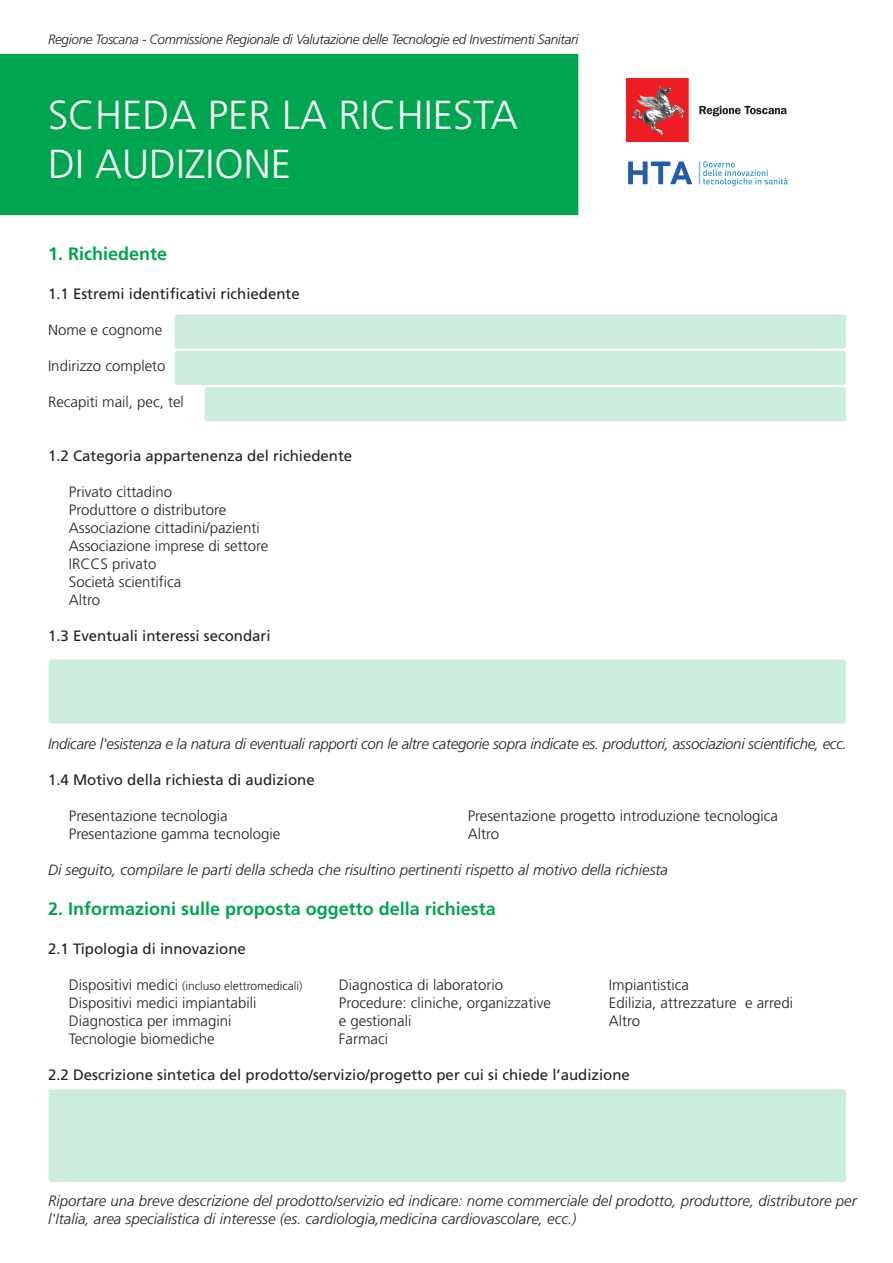
<style>
.page{position:relative;width:893px;height:1263px;background:#fff}
.page>*{position:absolute;margin:0;border:0;box-sizing:border-box;transform-origin:0 0}
.t1{font:300 40.5px/48.6px "Frutiger";color:#fff}
.t2{font:700 18px "Frutiger";color:#00a54f}
.t3{font:300 15px/18px "Frutiger";color:#231f20}
.t4{font:italic 300 15px/18px "Frutiger";color:#231f20}
.t5{font:15px "Frutiger";color:#231f20}
.t6{font:italic 300 15px "Frutiger";letter-spacing:-.02em;color:#231f20}
.t7{font:italic 300 13.5px "Frutiger";letter-spacing:-.025em;color:#231f20}
.t8{font:300 12px "Frutiger";color:#231f20}
.s1{font-size:15px}
</style>
<div class="page">
<div style="left:0;top:54px;width:578px;height:161px;background:#00a54f"></div>
<div style="left:175px;top:314px;width:671px;height:35px;background:#cdeddc;border-radius:3px"></div>
<div style="left:49px;top:659px;width:797px;height:65px;background:#cdeddc;border-radius:3px"></div>
<div style="left:175px;top:351px;width:671px;height:34px;background:#cdeddc;border-radius:3px"></div>
<div style="left:205px;top:387px;width:641px;height:34px;background:#cdeddc;border-radius:3px"></div>
<div style="left:49px;top:1089px;width:797px;height:93px;background:#cdeddc;border-radius:3px"></div>
<img style="left:627px;top:79px;width:160px;height:62px">
<svg style="left:628px;top:162px;width:64px;height:22px"></svg>
<svg style="left:699px;top:161px;width:88px;height:25px"></svg>
<p class="t7" style="left:48px;top:32px;width:532px">Regione Toscana - Commissione Regionale di Valutazione delle Tecnologie ed Investimenti Sanitari</p>
<h1 class="t1" style="left:48px;top:91px;width:471px">SCHEDA PER LA RICHIESTA<br>DI AUDIZIONE</h1>
<p class="t2" style="left:48px;top:243px;width:121px">1. Richiedente</p>
<p class="t5" style="left:48px;top:285px;width:253px">1.1 Estremi identificativi richiedente</p>
<p class="t3" style="left:48px;top:321px;width:116px">Nome e cognome</p>
<p class="t3" style="left:48px;top:357px;width:119px">Indirizzo completo</p>
<p class="t3" style="left:48px;top:393px;width:137px">Recapiti mail, pec, tel</p>
<p class="t5" style="left:48px;top:447px;width:306px">1.2 Categoria appartenenza del richiedente</p>
<p class="t3" style="left:69px;top:483px;width:201px">Privato cittadino<br>Produttore o distributore<br>Associazione cittadini/pazienti<br>Associazione imprese di settore<br>IRCCS privato<br>Società scientifica<br>Altro</p>
<p class="t5" style="left:48px;top:627px;width:224px">1.3 Eventuali interessi secondari</p>
<p class="t6" style="left:48px;top:735px;width:800px">Indicare l'esistenza e la natura di eventuali rapporti con le altre categorie sopra indicate es. produttori, associazioni scientifiche, ecc.</p>
<p class="t5" style="left:48px;top:771px;width:268px">1.4 Motivo della richiesta di audizione</p>
<p class="t3" style="left:69px;top:807px;width:160px">Presentazione tecnologia</p>
<p class="t3" style="left:468px;top:807px;width:312px">Presentazione progetto introduzione tecnologica</p>
<p class="t3" style="left:69px;top:825px;width:213px">Presentazione gamma tecnologie</p>
<p class="t3" style="left:468px;top:825px;width:33px">Altro</p>
<p class="t4" style="left:48px;top:861px;width:622px">Di seguito, compilare le parti della scheda che risultino pertinenti rispetto al motivo della richiesta</p>
<p class="t2" style="left:48px;top:898px;width:449px">2. Informazioni sulle proposta oggetto della richiesta</p>
<p class="t5" style="left:48px;top:940px;width:199px">2.1 Tipologia di innovazione</p>
<p class="t8" style="left:69px;top:979px;width:235px"><span class="s1">Dispositivi medici</span> (incluso elettromedicali)</p>
<p class="t3" style="left:339px;top:976px;width:166px">Diagnostica di laboratorio</p>
<p class="t3" style="left:609px;top:976px;width:81px">Impiantistica</p>
<p class="t3" style="left:69px;top:994px;width:189px">Dispositivi medici impiantabili</p>
<p class="t3" style="left:339px;top:994px;width:213px">Procedure: cliniche, organizzative</p>
<p class="t3" style="left:609px;top:994px;width:186px">Edilizia, attrezzature e arredi</p>
<p class="t3" style="left:69px;top:1012px;width:164px">Diagnostica per immagini</p>
<p class="t3" style="left:339px;top:1012px;width:74px">e gestionali</p>
<p class="t3" style="left:609px;top:1012px;width:33px">Altro</p>
<p class="t3" style="left:69px;top:1030px;width:147px">Tecnologie biomediche</p>
<p class="t3" style="left:339px;top:1030px;width:51px">Farmaci</p>
<p class="t5" style="left:48px;top:1066px;width:583px">2.2 Descrizione sintetica del prodotto/servizio/progetto per cui si chiede l’audizione</p>
<p class="t4" style="left:48px;top:1192px;width:810px">Riportare una breve descrizione del prodotto/servizio ed indicare: nome commerciale del prodotto, produttore, distributore per l'Italia, area specialistica di interesse (es. cardiologia,medicina cardiovascolare, ecc.)</p>
</div>
